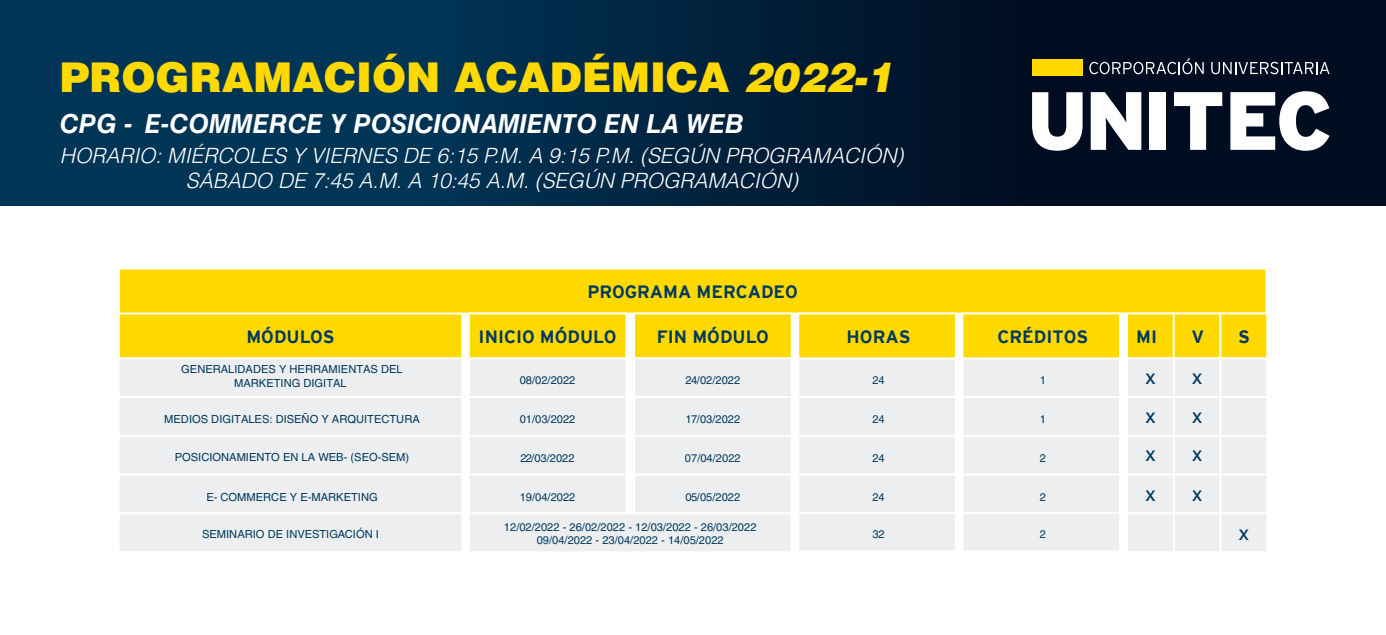
<style>
.page{position:relative;width:1386px;height:635px;background:#fff}
.page>*{position:absolute;margin:0;border:0;box-sizing:border-box;transform-origin:0 0}
.t1{font:900 40.95px "Helvetica LT Std";color:#ffd900}
.t2{font:italic 700 26.25px "Helvetica LT Std";color:#fff}
.t3{font:italic 300 21px/25.2px "Helvetica LT Std";color:#fff}
.t4{font:20.12px "Helvetica LT Std";color:#003a5d}
.t5{font:700 17.85px "Interstate";color:#003a5d}
.t6{font:11.2px/13.3px "Helvetica LT Std";color:#003a5d;text-align:center}
.s1{font-style:italic}
</style>
<div class="page">
<div style="left:0;top:0;width:1386px;height:205px;background:linear-gradient(to right,#003e62,#000618)"></div>
<div style="left:118px;top:313px;width:345px;height:46px;background:#ffd900"></div>
<div style="left:118px;top:268px;width:1149px;height:46px;background:#ffd900;border:2px solid #fff"></div>
<div style="left:468px;top:313px;width:159px;height:46px;background:#ffd900;border:2px solid #fff"></div>
<div style="left:1126px;top:313px;width:49px;height:46px;background:#ffd900;border:2px solid #fff"></div>
<div style="left:1173px;top:313px;width:48px;height:46px;background:#ffd900;border:2px solid #fff"></div>
<div style="left:118px;top:357px;width:345px;height:41px;background:#edeef0;border:2px solid #fff"></div>
<div style="left:468px;top:357px;width:159px;height:41px;background:#edeef0;border:2px solid #fff"></div>
<div style="left:1126px;top:357px;width:49px;height:41px;background:#edeef0;border:2px solid #fff"></div>
<div style="left:1173px;top:357px;width:48px;height:41px;background:#edeef0;border:2px solid #fff"></div>
<div style="left:118px;top:396px;width:345px;height:41px;background:#edeef0;border:2px solid #fff"></div>
<div style="left:468px;top:396px;width:159px;height:41px;background:#edeef0;border:2px solid #fff"></div>
<div style="left:633px;top:313px;width:159px;height:46px;background:#ffd900;border:2px solid #fff"></div>
<div style="left:633px;top:357px;width:159px;height:41px;background:#edeef0;border:2px solid #fff"></div>
<div style="left:633px;top:396px;width:159px;height:41px;background:#edeef0;border:2px solid #fff"></div>
<div style="left:1126px;top:396px;width:49px;height:41px;background:#edeef0;border:2px solid #fff"></div>
<div style="left:1173px;top:396px;width:48px;height:41px;background:#edeef0;border:2px solid #fff"></div>
<div style="left:118px;top:435px;width:345px;height:40px;background:#edeef0;border:2px solid #fff"></div>
<div style="left:468px;top:435px;width:159px;height:40px;background:#edeef0;border:2px solid #fff"></div>
<div style="left:1126px;top:435px;width:49px;height:40px;background:#edeef0;border:2px solid #fff"></div>
<div style="left:1173px;top:435px;width:48px;height:40px;background:#edeef0;border:2px solid #fff"></div>
<div style="left:118px;top:474px;width:345px;height:40px;background:#edeef0;border:2px solid #fff"></div>
<div style="left:468px;top:474px;width:159px;height:40px;background:#edeef0;border:2px solid #fff"></div>
<div style="left:633px;top:435px;width:159px;height:40px;background:#edeef0;border:2px solid #fff"></div>
<div style="left:633px;top:474px;width:159px;height:40px;background:#edeef0;border:2px solid #fff"></div>
<div style="left:1126px;top:474px;width:49px;height:40px;background:#edeef0;border:2px solid #fff"></div>
<div style="left:1173px;top:474px;width:48px;height:40px;background:#edeef0;border:2px solid #fff"></div>
<div style="left:118px;top:512px;width:345px;height:41px;background:#edeef0;border:2px solid #fff"></div>
<div style="left:468px;top:512px;width:324px;height:41px;background:#edeef0;border:2px solid #fff"></div>
<div style="left:1126px;top:512px;width:49px;height:41px;background:#edeef0;border:2px solid #fff"></div>
<div style="left:1173px;top:512px;width:48px;height:41px;background:#edeef0;border:2px solid #fff"></div>
<svg style="left:1091px;top:92px;width:50px;height:58px"></svg>
<div style="left:1150px;top:92px;width:16px;height:58px;background:#fff"></div>
<svg style="left:1174px;top:92px;width:48px;height:58px"></svg>
<svg style="left:1230px;top:91px;width:100px;height:60px"></svg>
<svg style="left:1032px;top:92px;width:51px;height:59px"></svg>
<div style="left:1032px;top:60px;width:51px;height:16px;background:#ffd900"></div>
<svg style="left:1089px;top:58px;width:115px;height:16px;background:#394353"></svg>
<svg style="left:1211px;top:62px;width:119px;height:12px"></svg>
<div style="left:1220px;top:313px;width:48px;height:46px;background:#ffd900;border:2px solid #fff"></div>
<div style="left:1220px;top:357px;width:48px;height:41px;background:#edeef0;border:2px solid #fff"></div>
<div style="left:1220px;top:396px;width:48px;height:41px;background:#edeef0;border:2px solid #fff"></div>
<div style="left:1220px;top:435px;width:48px;height:40px;background:#edeef0;border:2px solid #fff"></div>
<div style="left:1220px;top:474px;width:48px;height:40px;background:#edeef0;border:2px solid #fff"></div>
<div style="left:1220px;top:512px;width:48px;height:41px;background:#edeef0;border:2px solid #fff"></div>
<div style="left:798px;top:357px;width:159px;height:41px;background:#edeef0;border:2px solid #fff"></div>
<div style="left:962px;top:357px;width:159px;height:41px;background:#edeef0;border:2px solid #fff"></div>
<div style="left:798px;top:313px;width:159px;height:46px;background:#ffd900;border:2px solid #fff"></div>
<div style="left:962px;top:313px;width:159px;height:46px;background:#ffd900;border:2px solid #fff"></div>
<div style="left:798px;top:396px;width:159px;height:41px;background:#edeef0;border:2px solid #fff"></div>
<div style="left:962px;top:396px;width:159px;height:41px;background:#edeef0;border:2px solid #fff"></div>
<div style="left:798px;top:435px;width:159px;height:40px;background:#edeef0;border:2px solid #fff"></div>
<div style="left:962px;top:435px;width:159px;height:40px;background:#edeef0;border:2px solid #fff"></div>
<div style="left:798px;top:474px;width:159px;height:40px;background:#edeef0;border:2px solid #fff"></div>
<div style="left:962px;top:474px;width:159px;height:40px;background:#edeef0;border:2px solid #fff"></div>
<div style="left:798px;top:512px;width:159px;height:40px;background:#edeef0;border:2px solid #fff"></div>
<div style="left:962px;top:512px;width:159px;height:40px;background:#edeef0;border:2px solid #fff"></div>
<h1 class="t1" style="left:60px;top:51px;width:835px">PROGRAMACIÓN ACADÉMICA <span class="s1">2022-1</span></h1>
<h2 class="t2" style="left:60px;top:108px;width:686px">CPG - E-COMMERCE Y POSICIONAMIENTO EN LA WEB</h2>
<h3 class="t3" style="left:186px;top:143px;width:719px;text-indent:-126px">HORARIO: MIÉRCOLES Y VIERNES DE 6:15 P.M. A 9:15 P.M. (SEGÚN PROGRAMACIÓN)<br>SÁBADO DE 7:45 A.M. A 10:45 A.M. (SEGÚN PROGRAMACIÓN)</h3>
<h3 class="t5" style="left:587px;top:282px;width:212px">PROGRAMA MERCADEO</h3>
<h3 class="t5" style="left:657px;top:327px;width:114px">FIN MÓDULO</h3>
<p class="t6" style="left:685px;top:374px;width:56px">24/02/2022</p>
<p class="t6" style="left:685px;top:412px;width:56px">17/03/2022</p>
<h3 class="t5" style="left:847px;top:327px;width:65px">HORAS</h3>
<h3 class="t5" style="left:998px;top:327px;width:92px">CRÉDITOS</h3>
<h3 class="t5" style="left:246px;top:327px;width:90px">MÓDULOS</h3>
<h3 class="t5" style="left:479px;top:327px;width:139px">INICIO MÓDULO</h3>
<h3 class="t5" style="left:1136px;top:327px;width:22px">MI</h3>
<h3 class="t5" style="left:1191px;top:327px;width:14px">V</h3>
<p class="t6" style="left:181px;top:363px;width:223px">GENERALIDADES Y HERRAMIENTAS DEL<br>MARKETING DIGITAL</p>
<p class="t6" style="left:520px;top:374px;width:57px">08/02/2022</p>
<h3 class="t4" style="left:1145px;top:365px;width:12px">x</h3>
<h3 class="t4" style="left:1192px;top:365px;width:12px">x</h3>
<p class="t6" style="left:164px;top:413px;width:257px">MEDIOS DIGITALES: DISEÑO Y ARQUITECTURA</p>
<p class="t6" style="left:520px;top:412px;width:57px">01/03/2022</p>
<h3 class="t4" style="left:1145px;top:404px;width:12px">x</h3>
<h3 class="t4" style="left:1192px;top:404px;width:12px">x</h3>
<p class="t6" style="left:872px;top:374px;width:14px">24</p>
<p class="t6" style="left:1040px;top:374px;width:8px">1</p>
<p class="t6" style="left:872px;top:412px;width:14px">24</p>
<p class="t6" style="left:1040px;top:412px;width:8px">1</p>
<p class="t6" style="left:872px;top:451px;width:14px">24</p>
<p class="t6" style="left:1040px;top:451px;width:8px">2</p>
<p class="t6" style="left:872px;top:490px;width:14px">24</p>
<p class="t6" style="left:1040px;top:490px;width:8px">2</p>
<p class="t6" style="left:872px;top:527px;width:14px">32</p>
<p class="t6" style="left:1040px;top:527px;width:8px">2</p>
<p class="t6" style="left:175px;top:451px;width:236px">POSICIONAMIENTO EN LA WEB- (SEO-SEM)</p>
<p class="t6" style="left:521px;top:451px;width:56px">22/03/2022</p>
<h3 class="t4" style="left:1145px;top:443px;width:12px">x</h3>
<h3 class="t4" style="left:1192px;top:443px;width:12px">x</h3>
<h3 class="t4" style="left:1145px;top:482px;width:12px">x</h3>
<h3 class="t4" style="left:1192px;top:482px;width:12px">x</h3>
<p class="t6" style="left:685px;top:451px;width:57px">07/04/2022</p>
<p class="t6" style="left:685px;top:490px;width:56px">05/05/2022</p>
<p class="t6" style="left:206px;top:490px;width:173px">E- COMMERCE Y E-MARKETING</p>
<p class="t6" style="left:520px;top:490px;width:57px">19/04/2022</p>
<p class="t6" style="left:202px;top:527px;width:178px">SEMINARIO DE INVESTIGACIÓN I</p>
<p class="t6" style="left:504px;top:520px;width:254px">12/02/2022 - 26/02/2022 - 12/03/2022 - 26/03/2022<br>09/04/2022 - 23/04/2022 - 14/05/2022</p>
<h3 class="t5" style="left:1238px;top:327px;width:13px">S</h3>
<h3 class="t4" style="left:1239px;top:521px;width:12px">x</h3>
</div>
